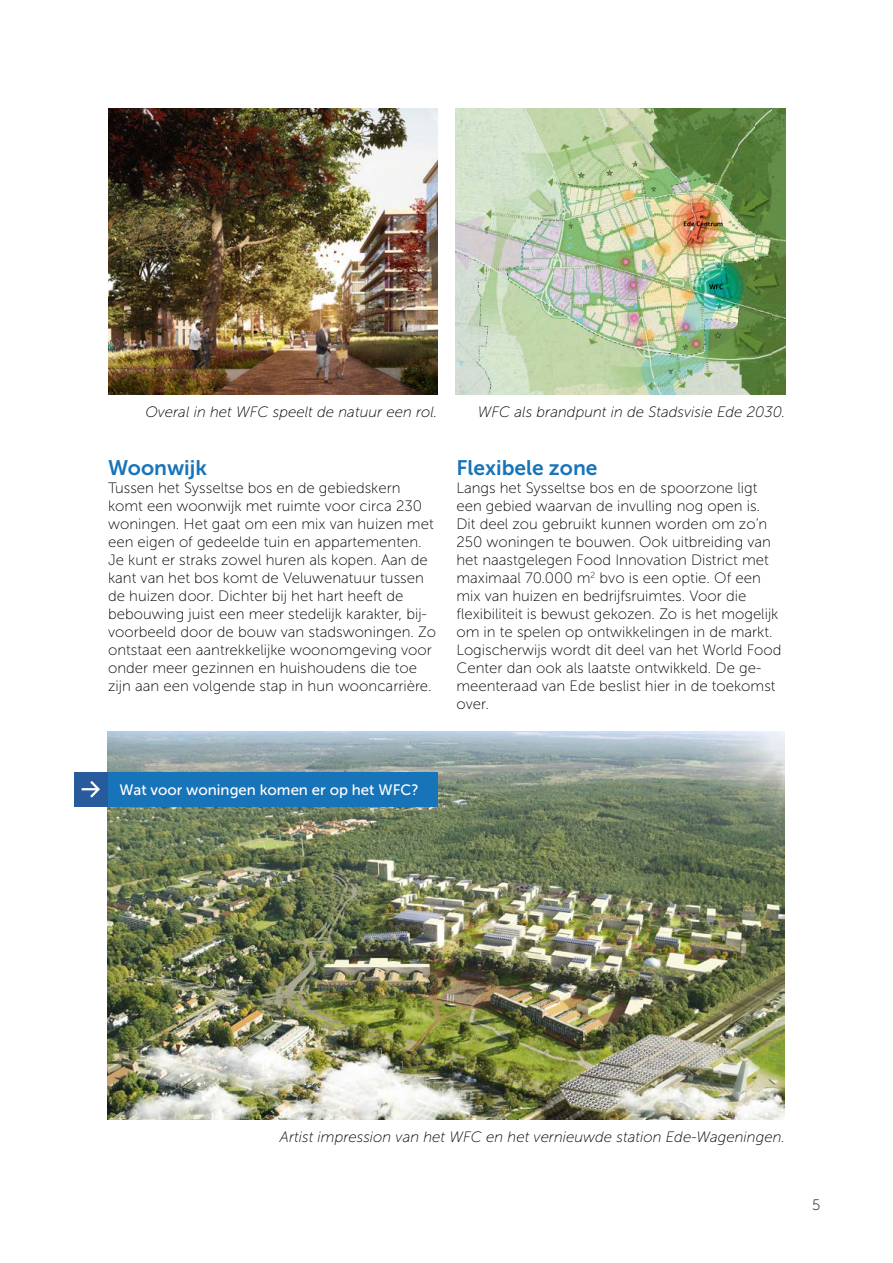
<style>
.page{position:relative;width:893px;height:1263px;background:#fff}
.page>*{position:absolute;margin:0;border:0;box-sizing:border-box;transform-origin:0 0}
.t1{font:21px "Museo Sans 700";color:#1874b8}
.t2{font:15px/18px "Museo Sans 100";color:#000}
.t3{font:italic 15px "Museo Sans 100";color:#000}
.t4{font:15px "Museo Sans 500";color:#fff}
</style>
<div class="page">
<img style="left:108px;top:731px;width:677px;height:388px">
<img style="left:456px;top:108px;width:329px;height:286px">
<svg style="left:709px;top:284px;width:14px;height:5px"></svg>
<svg style="left:684px;top:221px;width:38px;height:5px"></svg>
<img style="left:108px;top:108px;width:330px;height:286px">
<div style="left:74px;top:772px;width:34px;height:34px;background:#275b9b"></div>
<div style="left:108px;top:772px;width:329px;height:34px;background:#1874b8"></div>
<svg style="left:82px;top:781px;width:18px;height:17px"></svg>
<p class="t3" style="left:145px;top:403px;width:294px">Overal in het WFC speelt de natuur een rol.</p>
<p class="t3" style="left:478px;top:403px;width:309px">WFC als brandpunt in de Stadsvisie Ede 2030.</p>
<h1 class="t1" style="left:108px;top:456px;width:101px">Woonwijk</h1>
<p class="t2" style="left:108px;top:479px;width:330px">Tussen het Sysseltse bos en de gebiedskern komt een woonwijk met ruimte voor circa 230 woningen. Het gaat om een mix van huizen met een eigen of gedeelde tuin en appartementen.<br>Je kunt er straks zowel huren als kopen. Aan de kant van het bos komt de Veluwenatuur tussen de huizen door. Dichter bij het hart heeft de bebouwing juist een meer stedelijk karakter, bij&shy;voorbeeld door de bouw van stadswoningen. Zo ontstaat een aantrekkelijke woonomgeving voor onder meer gezinnen en huishoudens die toe zijn aan een volgende stap in hun wooncarrière.</p>
<h1 class="t1" style="left:456px;top:456px;width:143px">Flexibele zone</h1>
<p class="t2" style="left:456px;top:479px;width:327px">Langs het Sysseltse bos en de spoorzone ligt een gebied waarvan de invulling nog open is.<br>Dit deel zou gebruikt kunnen worden om zo’n 250 woningen te bouwen. Ook uitbreiding van het naastgelegen Food Innovation District met maximaal 70.000 m<sup>2</sup> bvo is een optie. Of een mix van huizen en bedrijfsruimtes. Voor die flexibiliteit is bewust gekozen. Zo is het mogelijk om in te spelen op ontwikkelingen in de markt.<br>Logischerwijs wordt dit deel van het World Food Center dan ook als laatste ontwikkeld. De ge&shy;meenteraad van Ede beslist hier in de toekomst over.</p>
<p class="t4" style="left:119px;top:781px;width:301px">Wat voor woningen komen er op het WFC?</p>
<p class="t3" style="left:280px;top:1129px;width:507px">Artist impression van het WFC en het vernieuwde station Ede-Wageningen.</p>
<p class="t2" style="left:812px;top:1196px;width:10px">5</p>
</div>
